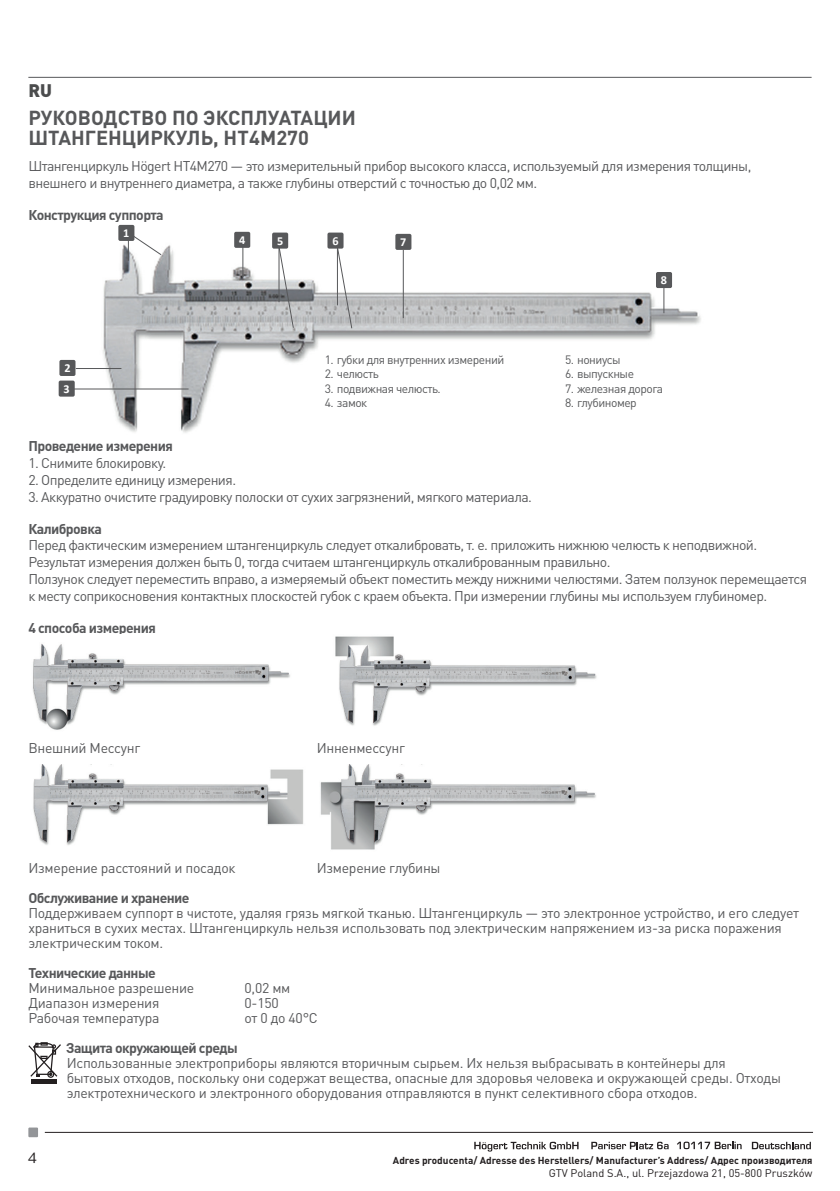
<style>
.page{position:relative;width:840px;height:1191px;background:#fff}
.page>*{position:absolute;margin:0;border:0;box-sizing:border-box;transform-origin:0 0}
.t1{font:700 20px/20px "DIN Pro";color:#57585a}
.t2{font:900 18px "DIN Pro";color:#4b4c4d}
.t3{font:16px "Merel";color:#231f20}
.t4{font:14px/16.8px "DIN Pro";letter-spacing:-.04em;color:#57585a}
.t5{font:14px/15px "DIN Pro";letter-spacing:-.02em;color:#57585a}
.t6{font:700 14px "DIN Pro";letter-spacing:-.04em;color:#57585a}
.t7{font:700 12.2px/20.6px "Calibri";color:#fff}
.t8{font:12px "DIN Pro";letter-spacing:-.04em;color:#57585a}
.t9{font:11px "DIN Pro";color:#231f20}
.t10{font:700 10px "DIN Pro";color:#231f20}
</style>
<div class="page">
<svg style="left:28px;top:1127px;width:10px;height:10px"></svg>
<hr style="left:45px;top:1131px;width:767px;height:1px;background:#231f20">
<svg style="left:474px;top:1141px;width:104px;height:10px"></svg>
<svg style="left:591px;top:1141px;width:77px;height:8px"></svg>
<svg style="left:677px;top:1141px;width:64px;height:8px"></svg>
<svg style="left:751px;top:1141px;width:59px;height:8px"></svg>
<hr style="left:28px;top:77px;width:783px;height:1px;background:#57585a">
<img style="left:92px;top:224px;width:609px;height:209px">
<svg style="left:278px;top:247px;width:16px;height:81px"></svg>
<svg style="left:337px;top:248px;width:15px;height:81px"></svg>
<hr style="left:76px;top:368px;width:45px;height:1px;background:#57585a">
<hr style="left:69px;top:389px;width:119px;height:1px;background:#57585a">
<hr style="left:242px;top:246px;width:1px;height:31px;background:#57585a">
<hr style="left:403px;top:250px;width:1px;height:68px;background:#57585a">
<hr style="left:663px;top:281px;width:1px;height:32px;background:#57585a">
<svg style="left:128px;top:234px;width:34px;height:27px"></svg>
<div style="left:59px;top:360px;width:16px;height:16px;background:#57585a;border-radius:2px"></div>
<div style="left:59px;top:380px;width:16px;height:16px;background:#57585a;border-radius:2px"></div>
<div style="left:234px;top:232px;width:16px;height:16px;background:#57585a;border-radius:2px"></div>
<div style="left:395px;top:234px;width:16px;height:16px;background:#57585a;border-radius:2px"></div>
<div style="left:655px;top:272px;width:16px;height:16px;background:#57585a;border-radius:2px"></div>
<div style="left:272px;top:232px;width:16px;height:17px;background:#57585a;border-radius:2px"></div>
<div style="left:327px;top:232px;width:16px;height:17px;background:#57585a;border-radius:2px"></div>
<div style="left:118px;top:225px;width:16px;height:16px;background:#57585a;border-radius:2px"></div>
<img style="left:32px;top:636px;width:565px;height:94px">
<img style="left:33px;top:764px;width:563px;height:86px">
<hr style="left:31px;top:1079px;width:26px;height:4px;background:#231f20">
<svg style="left:28px;top:1042px;width:33px;height:35px"></svg>
<p class="t2" style="left:28px;top:78px;width:25px">RU</p>
<h1 class="t1" style="left:28px;top:106px;width:329px">РУКОВОДСТВО ПО ЭКСПЛУАТАЦИИ<br>ШТАНГЕНЦИРКУЛЬ, HT4M270</h1>
<p class="t4" style="left:28px;top:157px;width:724px">Штангенциркуль Högert HT4M270 — это измерительный прибор высокого класса, используемый для измерения толщины, внешнего и внутреннего диаметра, а также глубины отверстий с точностью до 0,02 мм.</p>
<p class="t6" style="left:28px;top:205px;width:137px">Конструкция суппорта</p>
<p class="t7" style="left:64px;top:357px;width:8px">2<br>3</p>
<p class="t7" style="left:123px;top:222px;width:8px">1</p>
<p class="t7" style="left:239px;top:229px;width:8px">4</p>
<p class="t7" style="left:400px;top:231px;width:8px">7</p>
<p class="t7" style="left:277px;top:230px;width:8px">5</p>
<p class="t7" style="left:332px;top:230px;width:8px">6</p>
<p class="t8" style="left:325px;top:351px;width:181px">1. губки для внутренних измерений</p>
<p class="t8" style="left:325px;top:366px;width:55px">2. челюсть</p>
<p class="t8" style="left:325px;top:380px;width:117px">3. подвижная челюсть.</p>
<p class="t8" style="left:325px;top:394px;width:44px">4. замок</p>
<p class="t7" style="left:660px;top:269px;width:8px">8</p>
<p class="t8" style="left:564px;top:351px;width:57px">5. нониусы</p>
<p class="t8" style="left:564px;top:366px;width:70px">6. выпускные</p>
<p class="t8" style="left:564px;top:380px;width:99px">7. железная дорога</p>
<p class="t8" style="left:564px;top:394px;width:73px">8. глубиномер</p>
<p class="t6" style="left:28px;top:437px;width:146px">Проведение измерения</p>
<p class="t4" style="left:28px;top:454px;width:139px">1. Снимите блокировку.</p>
<p class="t4" style="left:28px;top:471px;width:209px">2. Определите единицу измерения.</p>
<p class="t4" style="left:28px;top:488px;width:505px">3. Аккуратно очистите градуировку полоски от сухих загрязнений, мягкого материала.</p>
<p class="t6" style="left:28px;top:519px;width:75px">Калибровка</p>
<p class="t4" style="left:28px;top:536px;width:779px">Перед фактическим измерением штангенциркуль следует откалибровать, т. е. приложить нижнюю челюсть к неподвижной.<br>Результат измерения должен быть 0, тогда считаем штангенциркуль откалиброванным правильно.<br>Ползунок следует переместить вправо, а измеряемый объект поместить между нижними челюстями. Затем ползунок перемещается к месту соприкосновения контактных плоскостей губок с краем объекта. При измерении глубины мы используем глубиномер.</p>
<p class="t6" style="left:28px;top:618px;width:129px">4 способа измерения</p>
<p class="t5" style="left:28px;top:739px;width:113px">Внешний Мессунг</p>
<p class="t5" style="left:316px;top:739px;width:90px">Инненмессунг</p>
<p class="t5" style="left:28px;top:859px;width:208px">Измерение расстояний и посадок</p>
<p class="t5" style="left:316px;top:859px;width:125px">Измерение глубины</p>
<p class="t6" style="left:28px;top:888px;width:163px">Обслуживание и хранение</p>
<p class="t5" style="left:28px;top:904px;width:771px">Поддерживаем суппорт в чистоте, удаляя грязь мягкой тканью. Штангенциркуль — это электронное устройство, и его следует храниться в сухих местах. Штангенциркуль нельзя использовать под электрическим напряжением из-за риска поражения электрическим током.</p>
<p class="t6" style="left:28px;top:963px;width:129px">Технические данные</p>
<p class="t5" style="left:28px;top:979px;width:167px">Минимальное разрешение</p>
<p class="t4" style="left:244px;top:978px;width:47px">0,02 мм</p>
<p class="t5" style="left:28px;top:994px;width:132px">Диапазон измерения</p>
<p class="t4" style="left:244px;top:993px;width:36px">0-150</p>
<p class="t5" style="left:28px;top:1009px;width:133px">Рабочая температура</p>
<p class="t4" style="left:244px;top:1008px;width:75px">от 0 до 40°C</p>
<p class="t6" style="left:66px;top:1038px;width:173px">Защита окружающей среды</p>
<p class="t5" style="left:67px;top:1054px;width:715px">Использованные электроприборы являются вторичным сырьем. Их нельзя выбрасывать в контейнеры для бытовых отходов, поскольку они содержат вещества, опасные для здоровья человека и окружающей среды. Отходы электротехнического и электронного оборудования отправляются в пункт селективного сбора отходов.</p>
<p class="t3" style="left:28px;top:1145px;width:11px">4</p>
<p class="t10" style="left:393px;top:1153px;width:421px">Adres producenta/ Adresse des Herstellers/ Manufacturer’s Address/ Адрес производителя</p>
<p class="t9" style="left:548px;top:1165px;width:265px">GTV Poland S.A., ul. Przejazdowa 21, 05-800 Pruszków</p>
</div>
